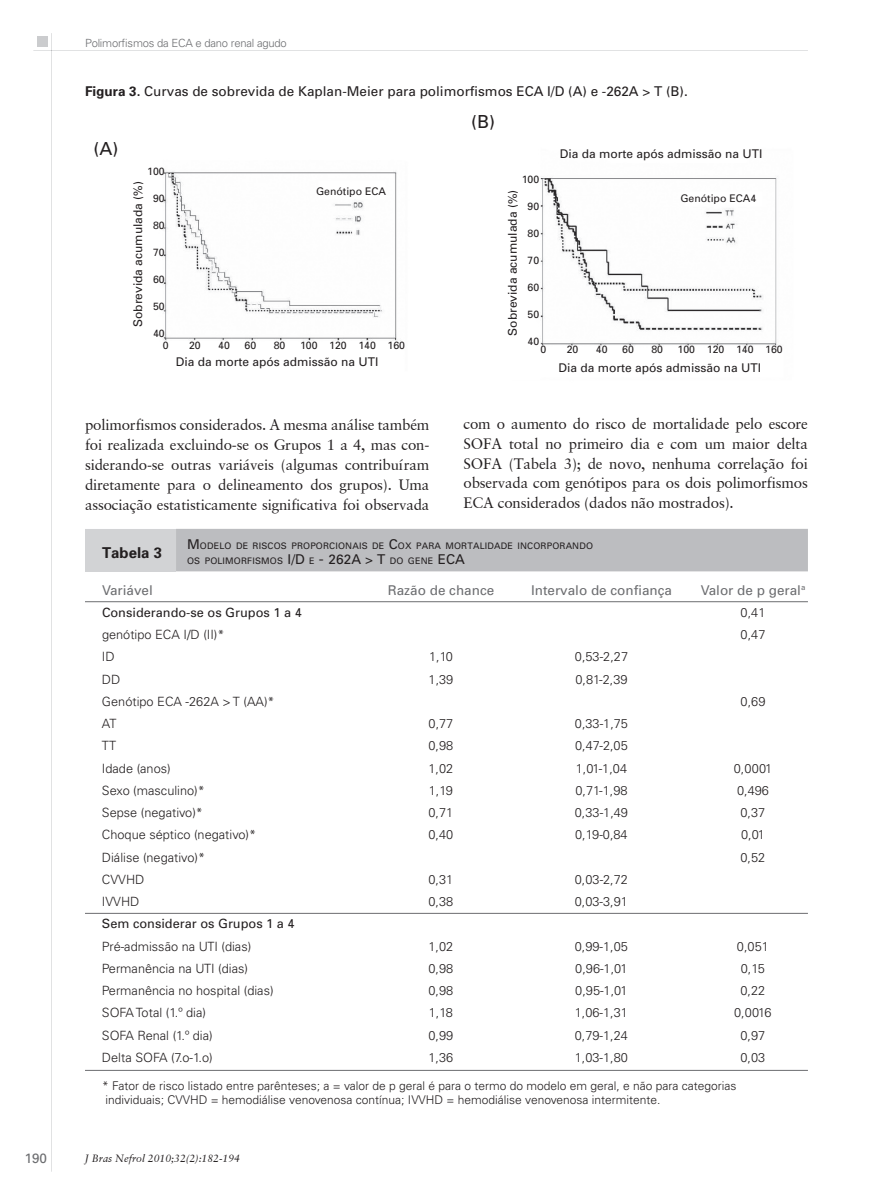
<style>
.page{position:relative;width:893px;height:1191px;background:#fff}
.page>*{position:absolute;margin:0;border:0;box-sizing:border-box;transform-origin:0 0}
.t1{font:18px "Univers";color:#231f20}
.t2{font:15px/20.1px "Garamond Retrospective S Si";letter-spacing:-.01em;color:#231f20;text-align:justify}
.t3{font:15px "Univers 65 Bold";color:#231f20}
.t4{font:13.5px "Univers";color:#231f20}
.t5{font:13.5px "Univers";color:#6c6d70}
.t6{font:300 12.75px "Univers";color:#231f20}
.t7{font:12.75px "Univers";color:#231f20}
.t8{font:300 12px/14.4px "Univers";color:#231f20}
.t9{font:12px "Univers";color:#231f20}
.t10{font:300 11.25px "Univers";letter-spacing:-.02em;color:#6c6d70}
.t11{font:10.5px/12.3px "Univers";color:#231f20}
.t12{font:italic 10.5px "Garamond Retrospective S Si";color:#231f20}
.t13{font:9px/15px "Univers SC600";letter-spacing:.015em;color:#231f20}
.s1{font-family:"Univers 65 Bold"}
.s2{font-size:13.5px}
.s3{font-size:15px}
</style>
<div class="page">
<hr style="left:52px;top:51px;width:756px;height:1px;background:#b2b3b7">
<hr style="left:51px;top:51px;width:1px;height:1120px;background:#b2b3b7">
<svg style="left:33px;top:33px;width:19px;height:19px"></svg>
<img style="left:163px;top:171px;width:238px;height:170px">
<div style="left:176px;top:529px;width:632px;height:42px;background:#bcbdc0"></div>
<div style="left:85px;top:529px;width:91px;height:42px;background:#d2d3d5"></div>
<hr style="left:85px;top:601px;width:723px;height:1px;background:#6c6d70">
<hr style="left:85px;top:913px;width:723px;height:1px;background:#6c6d70">
<hr style="left:85px;top:1070px;width:723px;height:1px;background:#6c6d70">
<img style="left:540px;top:178px;width:239px;height:168px">
<p class="t10" style="left:85px;top:36px;width:203px">Polimorfismos da ECA e dano renal agudo</p>
<p class="t4" style="left:85px;top:83px;width:604px"><span class="s1">Figura 3.</span> Curvas de sobrevida de Kaplan-Meier para polimorfismos ECA I/D (A) e -262A &gt; T (B).</p>
<h1 class="t1" style="left:94px;top:138px;width:26px">(A)</h1>
<p class="t11" style="left:147px;top:165px;width:19px">100</p>
<p class="t11" style="left:153px;top:192px;width:13px">90</p>
<p class="t11" style="left:153px;top:219px;width:13px">80</p>
<p class="t11" style="left:153px;top:246px;width:13px">70</p>
<p class="t11" style="left:153px;top:273px;width:13px">60</p>
<p class="t11" style="left:153px;top:300px;width:13px">50</p>
<p class="t11" style="left:163px;top:327px;width:7px;text-indent:-10px">40<br>0</p>
<p class="t9" style="left:130px;top:327px;width:148px;rotate:-90deg">Sobrevida acumulada (%)</p>
<p class="t11" style="left:316px;top:185px;width:72px">Genótipo ECA</p>
<p class="t9" style="left:176px;top:354px;width:204px">Dia da morte após admissão na UTI</p>
<p class="t11" style="left:189px;top:339px;width:13px">20</p>
<p class="t11" style="left:218px;top:339px;width:13px">40</p>
<p class="t11" style="left:245px;top:339px;width:13px">60</p>
<p class="t11" style="left:274px;top:339px;width:13px">80</p>
<p class="t11" style="left:300px;top:339px;width:107px">100 120 140 160</p>
<h1 class="t1" style="left:471px;top:111px;width:25px">(B)</h1>
<p class="t9" style="left:560px;top:146px;width:204px">Dia da morte após admissão na UTI</p>
<p class="t11" style="left:522px;top:173px;width:19px">100</p>
<p class="t11" style="left:528px;top:200px;width:13px">90</p>
<p class="t11" style="left:528px;top:227px;width:13px">80</p>
<p class="t11" style="left:528px;top:254px;width:13px">70</p>
<p class="t11" style="left:528px;top:281px;width:13px">60</p>
<p class="t11" style="left:528px;top:308px;width:13px">50</p>
<p class="t11" style="left:528px;top:335px;width:13px">40</p>
<p class="t9" style="left:505px;top:336px;width:148px;rotate:-90deg">Sobrevida acumulada (%)</p>
<p class="t11" style="left:680px;top:192px;width:77px">Genótipo ECA4</p>
<p class="t11" style="left:540px;top:343px;width:7px">0</p>
<p class="t11" style="left:567px;top:343px;width:13px">20</p>
<p class="t11" style="left:596px;top:343px;width:13px">40</p>
<p class="t11" style="left:622px;top:343px;width:13px">60</p>
<p class="t11" style="left:651px;top:343px;width:13px">80</p>
<p class="t11" style="left:678px;top:343px;width:107px">100 120 140 160</p>
<p class="t9" style="left:559px;top:360px;width:204px">Dia da morte após admissão na UTI</p>
<p class="t2" style="left:85px;top:414px;width:346px">polimorfismos considerados. A mesma análise também foi realizada excluindo-se os Grupos 1 a 4, mas con&shy;siderando-se outras variáveis (algumas contribuíram diretamente para o delineamento dos grupos). Uma associação estatisticamente significativa foi observada</p>
<p class="t2" style="left:463px;top:413px;width:346px">com o aumento do risco de mortalidade pelo escore SOFA total no primeiro dia e com um maior delta SOFA (Tabela 3); de novo, nenhuma correlação foi observada com genótipos para os dois polimorfismos ECA considerados (dados não mostrados).</p>
<p class="t3" style="left:102px;top:543px;width:62px">Tabela 3</p>
<p class="t13" style="left:187px;top:538px;width:408px"><span class="s2">M</span>ODELO DE RISCOS PROPORCIONAIS DE <span class="s2">C</span>OX PARA MORTALIDADE INCORPORANDO<br>OS POLIMORFISMOS <span class="s2">I/D</span> E <span class="s3">-</span> <span class="s2">262A &gt; T</span> DO GENE <span class="s2">ECA</span></p>
<p class="t5" style="left:102px;top:581px;width:52px">Variável</p>
<p class="t5" style="left:388px;top:581px;width:108px">Razão de chance</p>
<p class="t5" style="left:531px;top:581px;width:143px">Intervalo de confiança</p>
<p class="t5" style="left:701px;top:581px;width:106px">Valor de p geral<sup>a</sup></p>
<p class="t7" style="left:102px;top:604px;width:201px">Considerando-se os Grupos 1 a 4</p>
<p class="t6" style="left:741px;top:604px;width:26px">0,41</p>
<p class="t6" style="left:102px;top:627px;width:124px">genótipo ECA I/D (II)*</p>
<p class="t6" style="left:741px;top:627px;width:26px">0,47</p>
<p class="t6" style="left:102px;top:649px;width:14px">ID</p>
<p class="t6" style="left:429px;top:649px;width:25px">1,10</p>
<p class="t6" style="left:575px;top:649px;width:55px">0,53-2,27</p>
<p class="t6" style="left:102px;top:671px;width:20px">DD</p>
<p class="t6" style="left:429px;top:671px;width:26px">1,39</p>
<p class="t6" style="left:575px;top:671px;width:54px">0,81-2,39</p>
<p class="t6" style="left:102px;top:693px;width:174px">Genótipo ECA -262A &gt; T (AA)*</p>
<p class="t6" style="left:741px;top:693px;width:26px">0,69</p>
<p class="t6" style="left:102px;top:716px;width:16px">AT</p>
<p class="t6" style="left:429px;top:716px;width:26px">0,77</p>
<p class="t6" style="left:575px;top:716px;width:55px">0,33-1,75</p>
<p class="t6" style="left:102px;top:738px;width:16px">TT</p>
<p class="t6" style="left:429px;top:738px;width:26px">0,98</p>
<p class="t6" style="left:575px;top:738px;width:54px">0,47-2,05</p>
<p class="t6" style="left:102px;top:760px;width:70px">Idade (anos)</p>
<p class="t6" style="left:429px;top:760px;width:26px">1,02</p>
<p class="t6" style="left:576px;top:760px;width:53px">1,01-1,04</p>
<p class="t6" style="left:734px;top:760px;width:40px">0,0001</p>
<p class="t6" style="left:102px;top:782px;width:104px">Sexo (masculino)*</p>
<p class="t6" style="left:429px;top:782px;width:26px">1,19</p>
<p class="t6" style="left:575px;top:782px;width:54px">0,71-1,98</p>
<p class="t6" style="left:737px;top:782px;width:33px">0,496</p>
<p class="t6" style="left:102px;top:805px;width:103px">Sepse (negativo)*</p>
<p class="t6" style="left:429px;top:805px;width:26px">0,71</p>
<p class="t6" style="left:575px;top:805px;width:55px">0,33-1,49</p>
<p class="t6" style="left:741px;top:805px;width:26px">0,37</p>
<p class="t6" style="left:102px;top:827px;width:156px">Choque séptico (negativo)*</p>
<p class="t6" style="left:429px;top:827px;width:26px">0,40</p>
<p class="t6" style="left:575px;top:827px;width:54px">0,19-0,84</p>
<p class="t6" style="left:741px;top:827px;width:25px">0,01</p>
<p class="t6" style="left:102px;top:849px;width:105px">Diálise (negativo)*</p>
<p class="t6" style="left:741px;top:849px;width:26px">0,52</p>
<p class="t6" style="left:102px;top:871px;width:44px">CVVHD</p>
<p class="t6" style="left:429px;top:871px;width:26px">0,31</p>
<p class="t6" style="left:575px;top:871px;width:55px">0,03-2,72</p>
<p class="t6" style="left:102px;top:894px;width:39px">IVVHD</p>
<p class="t6" style="left:428px;top:894px;width:26px">0,38</p>
<p class="t6" style="left:575px;top:894px;width:55px">0,03-3,91</p>
<p class="t7" style="left:102px;top:916px;width:194px">Sem considerar os Grupos 1 a 4</p>
<p class="t6" style="left:102px;top:938px;width:151px">Pré-admissão na UTI (dias)</p>
<p class="t6" style="left:428px;top:938px;width:26px">1,02</p>
<p class="t6" style="left:575px;top:938px;width:55px">0,99-1,05</p>
<p class="t6" style="left:737px;top:938px;width:33px">0,051</p>
<p class="t6" style="left:102px;top:960px;width:148px">Permanência na UTI (dias)</p>
<p class="t6" style="left:428px;top:960px;width:26px">0,98</p>
<p class="t6" style="left:575px;top:960px;width:54px">0,96-1,01</p>
<p class="t6" style="left:741px;top:960px;width:26px">0,15</p>
<p class="t6" style="left:102px;top:983px;width:173px">Permanência no hospital (dias)</p>
<p class="t6" style="left:428px;top:983px;width:26px">0,98</p>
<p class="t6" style="left:575px;top:983px;width:54px">0,95-1,01</p>
<p class="t6" style="left:740px;top:983px;width:26px">0,22</p>
<p class="t6" style="left:102px;top:1005px;width:106px">SOFA Total (1.º dia)</p>
<p class="t6" style="left:429px;top:1005px;width:26px">1,18</p>
<p class="t6" style="left:575px;top:1005px;width:55px">1,06-1,31</p>
<p class="t6" style="left:734px;top:1005px;width:39px">0,0016</p>
<p class="t6" style="left:102px;top:1027px;width:112px">SOFA Renal (1.º dia)</p>
<p class="t6" style="left:428px;top:1027px;width:26px">0,99</p>
<p class="t6" style="left:575px;top:1027px;width:55px">0,79-1,24</p>
<p class="t6" style="left:740px;top:1027px;width:26px">0,97</p>
<p class="t6" style="left:102px;top:1049px;width:112px">Delta SOFA (7.o-1.o)</p>
<p class="t6" style="left:428px;top:1049px;width:26px">1,36</p>
<p class="t6" style="left:575px;top:1049px;width:55px">1,03-1,80</p>
<p class="t6" style="left:740px;top:1049px;width:26px">0,03</p>
<p class="t8" style="left:102px;top:1078px;width:636px">* Fator de risco listado entre parênteses; a = valor de p geral é para o termo do modelo em geral, e não para categorias individuais; CVVHD = hemodiálise venovenosa contínua; IVVHD = hemodiálise venovenosa intermitente.</p>
<p class="t5" style="left:25px;top:1149px;width:24px">190</p>
<p class="t12" style="left:85px;top:1152px;width:157px">J Bras Nefrol 2010;32(2):182-194</p>
</div>
